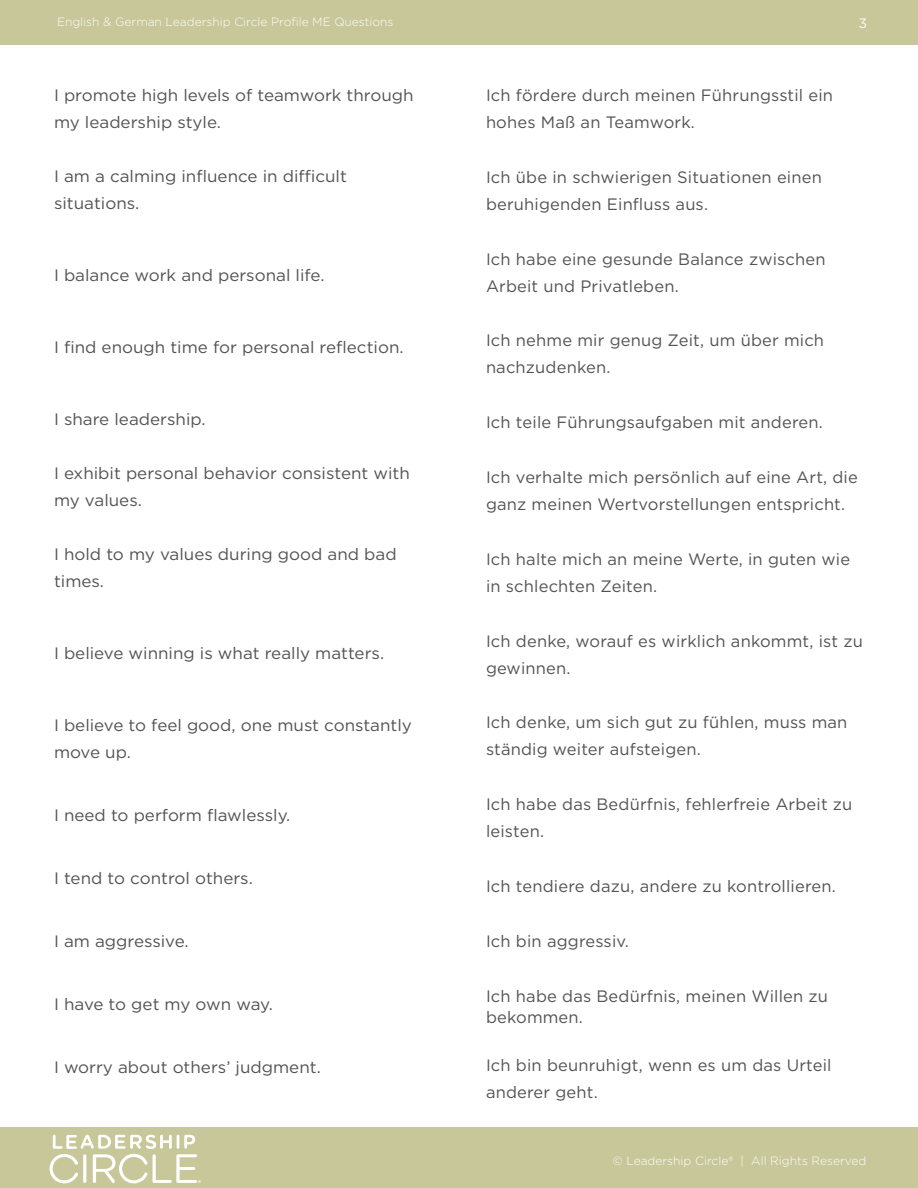
<style>
.page{position:relative;width:918px;height:1188px;background:#fff}
.page>*{position:absolute;margin:0;border:0;box-sizing:border-box;transform-origin:0 0}
.Paragraph_Body_Chine{font:16.5px/27px "Gotham";letter-spacing:.01em;color:#535353}
.paragraph_body{font:16.5px/27px "Gotham";color:#535353}
.t1{font:13.5px "Gotham";color:#fff}
.t2{font:300 12px "Gotham";color:#feffff}
</style>
<div class="page">
<div style="left:0;top:1128px;width:918px;height:60px;background:#c7c799"></div>
<div style="left:0;top:0;width:918px;height:44px;background:#c7c799"></div>
<svg style="left:50px;top:1135px;width:151px;height:48px"></svg>
<p class="t2" style="left:57px;top:15px;width:338px">English &amp; German Leadership Circle Profile ME Questions</p>
<p class="t1" style="left:859px;top:15px;width:10px">3</p>
<p class="paragraph_body" style="left:54px;top:81px;width:361px">I promote high levels of teamwork through my leadership style.</p>
<p class="paragraph_body" style="left:54px;top:162px;width:294px">I am a calming influence in difficult situations.</p>
<p class="paragraph_body" style="left:54px;top:261px;width:272px">I balance work and personal life.</p>
<p class="paragraph_body" style="left:54px;top:333px;width:351px">I find enough time for personal reflection.</p>
<p class="paragraph_body" style="left:54px;top:405px;width:153px">I share leadership.</p>
<p class="paragraph_body" style="left:54px;top:459px;width:357px">I exhibit personal behavior consistent with my values.</p>
<p class="paragraph_body" style="left:54px;top:540px;width:344px">I hold to my values during good and bad times.</p>
<p class="paragraph_body" style="left:54px;top:639px;width:332px">I believe winning is what really matters.</p>
<p class="paragraph_body" style="left:54px;top:711px;width:360px">I believe to feel good, one must constantly move up.</p>
<p class="paragraph_body" style="left:54px;top:801px;width:238px">I need to perform flawlessly.</p>
<p class="paragraph_body" style="left:54px;top:864px;width:200px">I tend to control others.</p>
<p class="paragraph_body" style="left:54px;top:927px;width:136px">I am aggressive.</p>
<p class="paragraph_body" style="left:54px;top:990px;width:220px">I have to get my own way.</p>
<p class="paragraph_body" style="left:54px;top:1053px;width:268px">I worry about others’ judgment.</p>
<p class="Paragraph_Body_Chine" style="left:486px;top:81px;width:349px">Ich fördere durch meinen Führungsstil ein hohes Maß an Teamwork.</p>
<p class="Paragraph_Body_Chine" style="left:486px;top:163px;width:337px">Ich übe in schwierigen Situationen einen beruhigenden Einfluss aus.</p>
<p class="Paragraph_Body_Chine" style="left:486px;top:245px;width:341px">Ich habe eine gesunde Balance zwischen<br>Arbeit und Privatleben.</p>
<p class="Paragraph_Body_Chine" style="left:486px;top:327px;width:340px">Ich nehme mir genug Zeit, um über mich nachzudenken.</p>
<p class="Paragraph_Body_Chine" style="left:486px;top:409px;width:338px">Ich teile Führungsaufgaben mit anderen.</p>
<p class="Paragraph_Body_Chine" style="left:486px;top:463px;width:373px">Ich verhalte mich persönlich auf eine Art, die ganz meinen Wertvorstellungen entspricht.</p>
<p class="Paragraph_Body_Chine" style="left:486px;top:545px;width:366px">Ich halte mich an meine Werte, in guten wie in schlechten Zeiten.</p>
<p class="Paragraph_Body_Chine" style="left:486px;top:627px;width:378px">Ich denke, worauf es wirklich ankommt, ist zu gewinnen.</p>
<p class="Paragraph_Body_Chine" style="left:486px;top:709px;width:363px">Ich denke, um sich gut zu fühlen, muss man ständig weiter aufsteigen.</p>
<p class="Paragraph_Body_Chine" style="left:486px;top:791px;width:368px">Ich habe das Bedürfnis, fehlerfreie Arbeit zu leisten.</p>
<p class="Paragraph_Body_Chine" style="left:486px;top:872px;width:351px">Ich tendiere dazu, andere zu kontrollieren.</p>
<p class="Paragraph_Body_Chine" style="left:486px;top:927px;width:145px">Ich bin aggressiv.</p>
<p class="Paragraph_Body_Chine" style="left:486px;top:985px;width:344px;line-height:21px">Ich habe das Bedürfnis, meinen Willen zu bekommen.</p>
<p class="Paragraph_Body_Chine" style="left:486px;top:1052px;width:347px">Ich bin beunruhigt, wenn es um das Urteil anderer geht.</p>
<p class="t2" style="left:613px;top:1153px;width:255px">© Leadership Circle® | All Rights Reserved</p>
</div>
